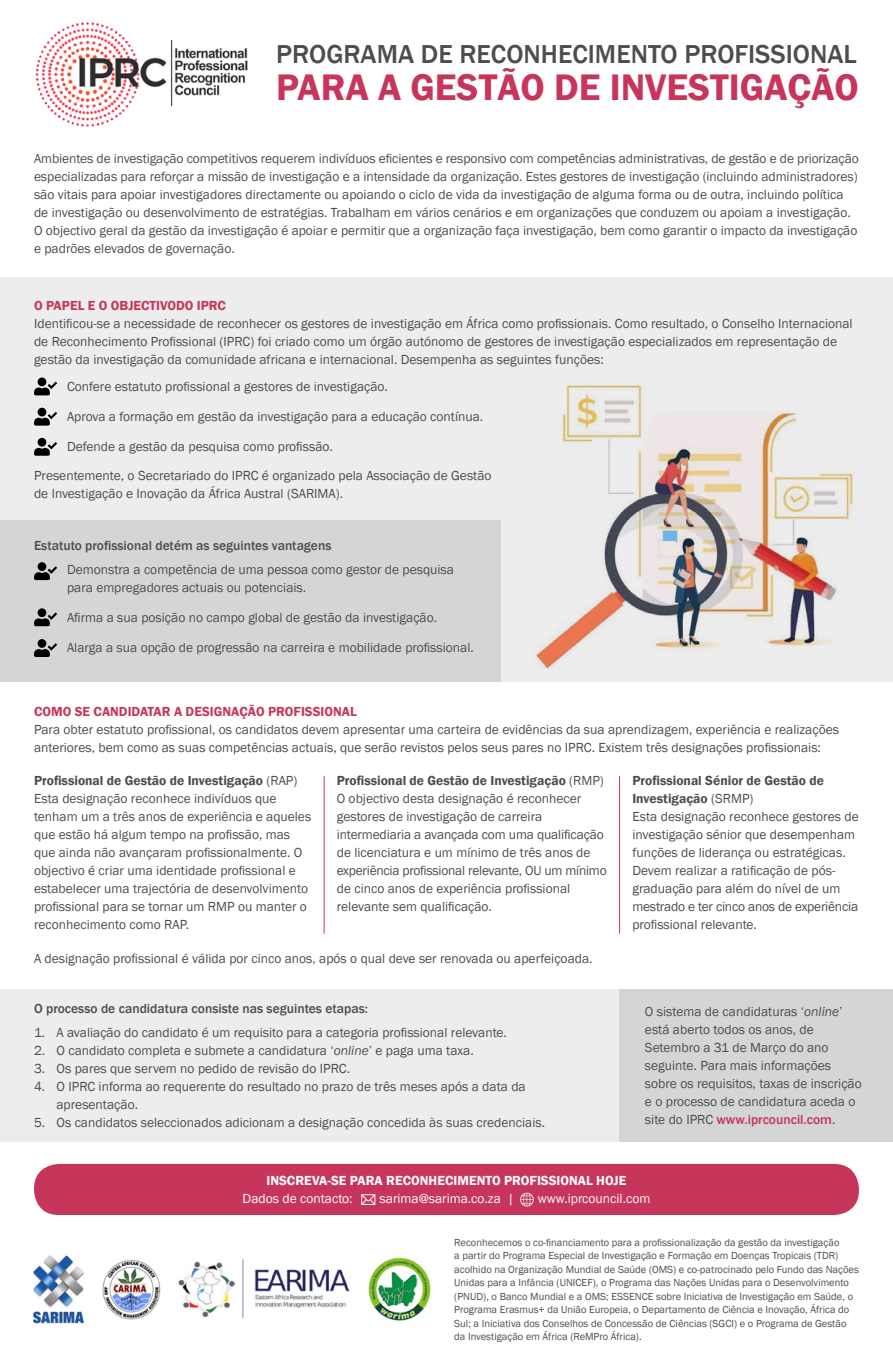
<style>
.page{position:relative;width:893px;height:1361px;background:#fff}
.page>*{position:absolute;margin:0;border:0;box-sizing:border-box;transform-origin:0 0}
.t1{font:600 37.95px "Franklin Gothic";color:#c7365a}
.t2{font:500 26.7px "Franklin Gothic";color:#4d4d4f}
.t3{font:13.5px/18px "Franklin Gothic";color:#4d4d4f}
.t4{font:600 13.5px/18px "Franklin Gothic";color:#4d4d4f}
.t5{font:500 13.5px "Franklin Gothic";color:#4d4d4f}
.t6{font:600 13.5px "Franklin Gothic";color:#c7365a}
.t7{font:13.5px "Franklin Gothic";color:#fff}
.t8{font:600 13.5px "Franklin Gothic";color:#fff}
.t9{font:10.5px/13.5px "Franklin Gothic";color:#4d4d4f}
.s1{font-weight:400}
.s2{font-style:italic}
.s3{font-weight:500;color:#c7365a}
</style>
<div class="page">
<div style="left:0;top:278px;width:893px;height:404px;background:#ededee"></div>
<div style="left:0;top:520px;width:500px;height:162px;background:#d4d5d7"></div>
<div style="left:0;top:989px;width:893px;height:153px;background:#ededee"></div>
<img style="left:35px;top:22px;width:213px;height:105px">
<img style="left:536px;top:385px;width:318px;height:284px">
<div style="left:38px;top:377px;width:8px;height:9px;background:#000;border-radius:50%"></div>
<svg style="left:34px;top:382px;width:23px;height:13px"></svg>
<div style="left:38px;top:408px;width:8px;height:8px;background:#000;border-radius:50%"></div>
<svg style="left:34px;top:412px;width:23px;height:14px"></svg>
<div style="left:38px;top:438px;width:8px;height:8px;background:#000;border-radius:50%"></div>
<svg style="left:34px;top:442px;width:23px;height:14px"></svg>
<div style="left:38px;top:562px;width:8px;height:9px;background:#000;border-radius:50%"></div>
<svg style="left:34px;top:566px;width:23px;height:14px"></svg>
<div style="left:38px;top:608px;width:8px;height:9px;background:#000;border-radius:50%"></div>
<svg style="left:34px;top:612px;width:23px;height:14px"></svg>
<div style="left:38px;top:639px;width:8px;height:9px;background:#000;border-radius:50%"></div>
<svg style="left:34px;top:643px;width:23px;height:14px"></svg>
<hr style="left:324px;top:776px;width:1px;height:157px;background:#c7365a">
<hr style="left:619px;top:776px;width:1px;height:157px;background:#c7365a">
<div style="left:34px;top:1164px;width:825px;height:51px;background:#c7365a;border-radius:25px"></div>
<svg style="left:361px;top:1194px;width:14px;height:11px"></svg>
<svg style="left:520px;top:1192px;width:14px;height:14px"></svg>
<img style="left:102px;top:1259px;width:59px;height:61px">
<img style="left:178px;top:1259px;width:172px;height:59px">
<img style="left:32px;top:1255px;width:53px;height:69px">
<img style="left:368px;top:1257px;width:63px;height:64px">
<div style="left:619px;top:989px;width:274px;height:153px;background:#d4d5d7"></div>
<p class="t2" style="left:276px;top:38px;width:582px">PROGRAMA DE RECONHECIMENTO PROFISSIONAL</p>
<p class="t1" style="left:276px;top:63px;width:584px">PARA A GESTÃO DE INVESTIGAÇÃO</p>
<p class="t3" style="left:34px;top:150px;width:826px">Ambientes de investigação competitivos requerem indivíduos eficientes e responsivo com competências administrativas, de gestão e de priorização especializadas para reforçar a missão de investigação e a intensidade da organização. Estes gestores de investigação (incluindo administradores) são vitais para apoiar investigadores directamente ou apoiando o ciclo de vida da investigação de alguma forma ou de outra, incluindo política de investigação ou desenvolvimento de estratégias. Trabalham em vários cenários e em organizações que conduzem ou apoiam a investigação.</p>
<p class="t3" style="left:34px;top:222px;width:825px">O objectivo geral da gestão da investigação é apoiar e permitir que a organização faça investigação, bem como garantir o impacto da investigação e padrões elevados de governação.</p>
<p class="t6" style="left:34px;top:297px;width:194px">O PAPEL E O OBJECTIVODO IPRC</p>
<p class="t3" style="left:34px;top:314px;width:820px">Identificou-se a necessidade de reconhecer os gestores de investigação em África como profissionais. Como resultado, o Conselho Internacional de Reconhecimento Profissional (IPRC) foi criado como um órgão autónomo de gestores de investigação especializados em representação de gestão da investigação da comunidade africana e internacional. Desempenha as seguintes funções:</p>
<p class="t3" style="left:67px;top:378px;width:322px">Confere estatuto profissional a gestores de investigação.</p>
<p class="t3" style="left:67px;top:408px;width:418px">Aprova a formação em gestão da investigação para a educação contínua.</p>
<p class="t3" style="left:67px;top:438px;width:267px">Defende a gestão da pesquisa como profissão.</p>
<p class="t3" style="left:34px;top:467px;width:459px">Presentemente, o Secretariado do IPRC é organizado pela Associação de Gestão de Investigação e Inovação da África Austral (SARIMA).</p>
<p class="t5" style="left:34px;top:537px;width:299px">Estatuto profissional detém as seguintes vantagens</p>
<p class="t3" style="left:67px;top:561px;width:388px">Demonstra a competência de uma pessoa como gestor de pesquisa</p>
<p class="t3" style="left:67px;top:579px;width:241px">para empregadores actuais ou potenciais.</p>
<p class="t3" style="left:67px;top:609px;width:372px">Afirma a sua posição no campo global de gestão da investigação.</p>
<p class="t3" style="left:67px;top:639px;width:408px">Alarga a sua opção de progressão na carreira e mobilidade profissional.</p>
<p class="t6" style="left:34px;top:703px;width:324px">COMO SE CANDIDATAR A DESIGNAÇÃO PROFISSIONAL</p>
<p class="t3" style="left:34px;top:721px;width:806px">Para obter estatuto profissional, os candidatos devem apresentar uma carteira de evidências da sua aprendizagem, experiência e realizações anteriores, bem como as suas competências actuais, que serão revistos pelos seus pares no IPRC. Existem três designações profissionais:</p>
<p class="t4" style="left:34px;top:772px;width:265px">Profissional de Gestão de Investigação <span class="s1">(RAP)</span></p>
<p class="t3" style="left:34px;top:790px;width:279px">Esta designação reconhece indivíduos que tenham um a três anos de experiência e aqueles que estão há algum tempo na profissão, mas que ainda não avançaram profissionalmente. O objectivo é criar uma identidade profissional e estabelecer uma trajectória de desenvolvimento profissional para se tornar um RMP ou manter o reconhecimento como RAP.</p>
<p class="t4" style="left:632px;top:772px;width:193px">Profissional Sénior de Gestão de<br>Investigação <span class="s1">(SRMP)</span></p>
<p class="t3" style="left:632px;top:808px;width:228px">Esta designação reconhece gestores de investigação sénior que desempenham funções de liderança ou estratégicas.<br>Devem realizar a ratificação de pós&shy;graduação para além do nível de um mestrado e ter cinco anos de experiência profissional relevante.</p>
<p class="t4" style="left:337px;top:772px;width:269px">Profissional de Gestão de Investigação <span class="s1">(RMP)</span></p>
<p class="t3" style="left:337px;top:790px;width:271px">O objectivo desta designação é reconhecer gestores de investigação de carreira intermediaria a avançada com uma qualificação de licenciatura e um mínimo de três anos de experiência profissional relevante, OU um mínimo de cinco anos de experiência profissional relevante sem qualificação.</p>
<p class="t3" style="left:34px;top:950px;width:560px">A designação profissional é válida por cinco anos, após o qual deve ser renovada ou aperfeiçoada.</p>
<p class="t5" style="left:34px;top:1000px;width:336px">O processo de candidatura consiste nas seguintes etapas:</p>
<p class="t3" style="left:34px;top:1023px;width:474px">1. A avaliação do candidato é um requisito para a categoria profissional relevante.</p>
<p class="t3" style="left:34px;top:1041px;width:441px">2. O candidato completa e submete a candidatura ‘<span class="s2">online</span>’ e paga uma taxa.</p>
<p class="t3" style="left:34px;top:1059px;width:318px">3. Os pares que servem no pedido de revisão do IPRC.</p>
<p class="t3" style="left:57px;top:1077px;width:471px;text-indent:-22px">4. O IPRC informa ao requerente do resultado no prazo de três meses após a data da apresentação.</p>
<p class="t3" style="left:34px;top:1113px;width:513px">5. Os candidatos seleccionados adicionam a designação concedida às suas credenciais.</p>
<p class="t3" style="left:645px;top:1002px;width:218px">O sistema de candidaturas ‘<span class="s2">online</span>’ está aberto todos os anos, de Setembro a 31 de Março do ano seguinte. Para mais informações sobre os requisitos, taxas de inscrição e o processo de candidatura aceda o site do IPRC <span class="s3">www.iprcouncil.com</span>.</p>
<p class="t8" style="left:266px;top:1172px;width:13px">Inscreva</p>
<p class="t8" style="left:328px;top:1172px;width:32px">-se para</p>
<p class="t8" style="left:386px;top:1172px;width:10px">recon</p>
<p class="t8" style="left:429px;top:1172px;width:18px">hecimento</p>
<p class="t8" style="left:504px;top:1172px;width:9px">profissional</p>
<p class="t8" style="left:596px;top:1172px;width:17px">hoje</p>
<p class="t7" style="left:243px;top:1190px;width:112px">Dados de contacto:</p>
<p class="t7" style="left:380px;top:1190px;width:136px">sarima@sarima.co.za |</p>
<p class="t7" style="left:538px;top:1190px;width:114px">www.iprcouncil.com</p>
<p class="t9" style="left:454px;top:1235px;width:406px">Reconhecemos o co-financiamento para a profissionalização da gestão da investigação<br>a partir do Programa Especial de Investigação e Formação em Doenças Tropicais (TDR) acolhido na Organização Mundial de Saúde (OMS) e co-patrocinado pelo Fundo das Nações Unidas para a Infância (UNICEF), o Programa das Nações Unidas para o Desenvolvimento (PNUD), o Banco Mundial e a OMS; ESSENCE sobre Iniciativa de Investigação em Saúde, o Programa Erasmus+ da União Europeia, o Departamento de Ciência e Inovação, África do Sul; a Iniciativa dos Conselhos de Concessão de Ciências (SGCI) e o Programa de Gestão da Investigação em África (ReMPro África).</p>
</div>
